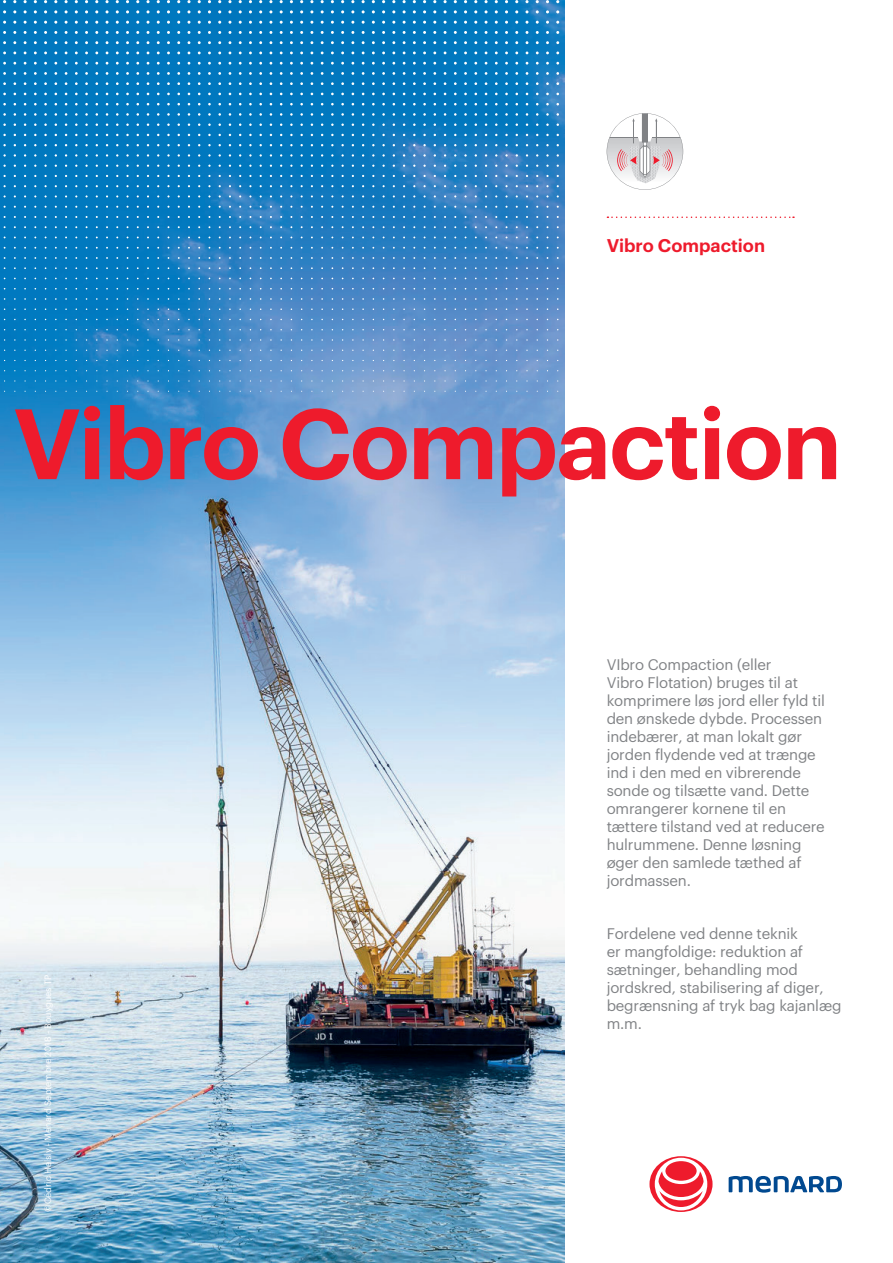
<style>
.page{position:relative;width:893px;height:1263px;background:#fff}
.page>*{position:absolute;margin:0;border:0;box-sizing:border-box;transform-origin:0 0}
.t1{font:600 97.5px "Graphik";letter-spacing:-.02em;color:#ee1b2c}
.t2{font:600 18px "Graphik";color:#ee1b2c}
.t3{font:15px/18px "Graphik";letter-spacing:-.01em;color:#808285}
.t4{font:9px "Graphik";color:#fff}
</style>
<div class="page">
<img style="left:0;top:0;width:564px;height:1263px">
<svg style="left:525px;top:0;width:4px;height:3px"></svg>
<svg style="left:484px;top:10px;width:4px;height:3px"></svg>
<svg style="left:484px;top:0;width:4px;height:3px"></svg>
<svg style="left:443px;top:0;width:4px;height:3px"></svg>
<svg style="left:187px;top:0;width:4px;height:3px"></svg>
<svg style="left:146px;top:10px;width:4px;height:3px"></svg>
<svg style="left:146px;top:0;width:4px;height:3px"></svg>
<svg style="left:105px;top:0;width:4px;height:3px"></svg>
<svg style="left:607px;top:113px;width:76px;height:77px"></svg>
<svg style="left:729px;top:1176px;width:113px;height:16px"></svg>
<svg style="left:649px;top:1156px;width:63px;height:56px"></svg>
<svg style="left:607px;top:216px;width:187px;height:2px"></svg>
<p class="t2" style="left:607px;top:232px;width:160px">Vibro Compaction</p>
<h1 class="t1" style="left:13px;top:369px;width:830px">Vibro Compaction</h1>
<p class="t4" style="left:41px;top:1212px;width:239px;rotate:-90deg">©Cédric Helsly - Menard Septembre 2018 - Bouygues TP</p>
<p class="t3" style="left:607px;top:654px;width:220px">VIbro Compaction (eller<br>Vibro Flotation) bruges til at komprimere løs jord eller fyld til den ønskede dybde. Processen indebærer, at man lokalt gør jorden flydende ved at trænge ind i den med en vibrerende sonde og tilsætte vand. Dette omrangerer kornene til en tættere tilstand ved at reducere hulrummene. Denne løsning øger den samlede tæthed af jordmassen.</p>
<p class="t3" style="left:607px;top:923px;width:236px">Fordelene ved denne teknik<br>er mangfoldige: reduktion af sætninger, behandling mod jordskred, stabilisering af diger, begrænsning af tryk bag kajanlæg m.m.</p>
</div>
